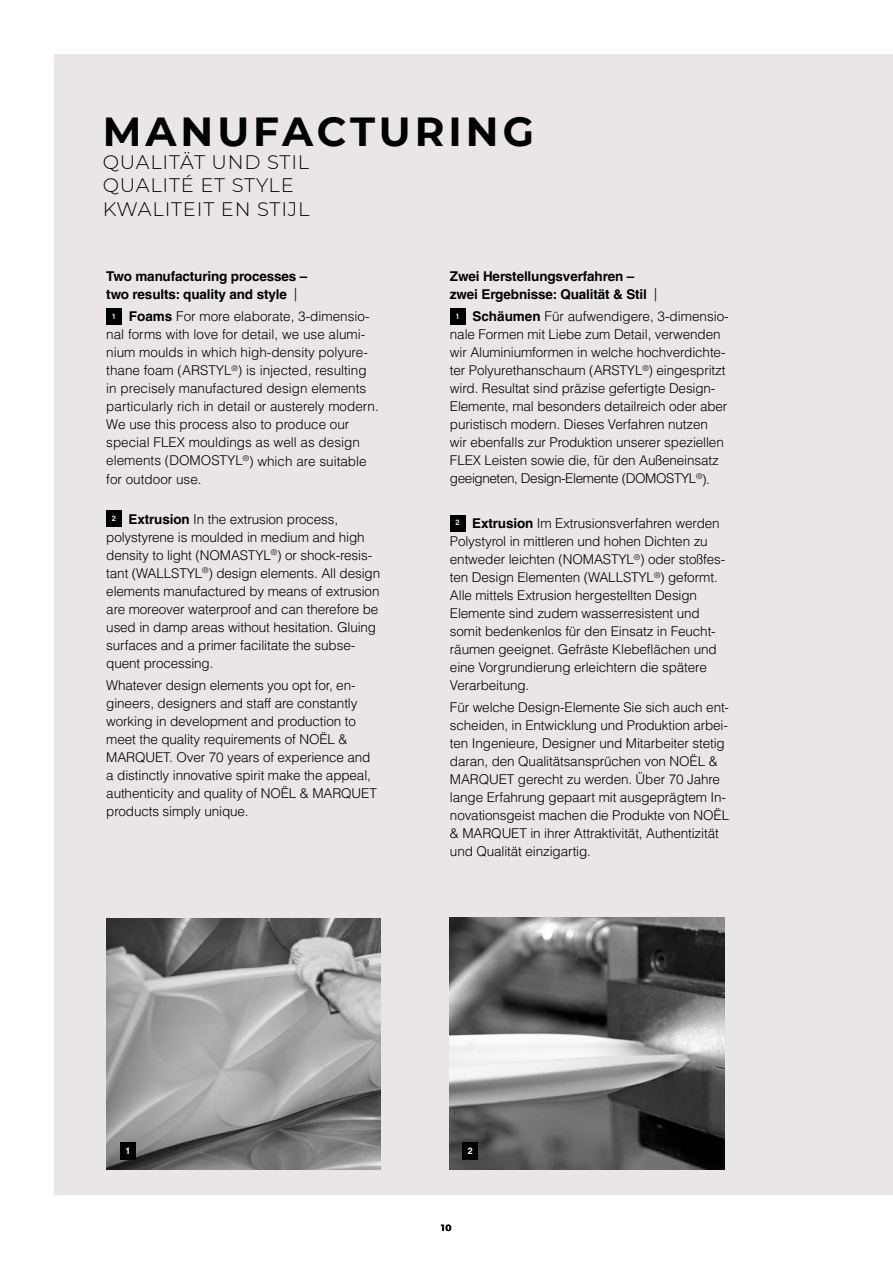
<style>
.page{position:relative;width:893px;height:1263px;background:#fff}
.page>*{position:absolute;margin:0;border:0;box-sizing:border-box;transform-origin:0 0}
.t1{font:700 40.5px "Montserrat";letter-spacing:.1em;color:#000}
.t2{font:300 19.5px/23.4px "Montserrat";letter-spacing:.04em;color:#000}
.t3{font:300 13.5px/18px "Helvetica LT Pro";letter-spacing:-.01em;color:#000}
.t4{font:700 13.5px/18px "Helvetica LT Pro";letter-spacing:-.01em;color:#000}
.t5{font:700 9px "Helvetica LT Pro";color:#fff}
.t6{font:700 9px "Montserrat";color:#000}
.s1{font-weight:300}
.s2{font-weight:700}
</style>
<div class="page">
<div style="left:54px;top:54px;width:839px;height:1141px;background:#ebe6e6"></div>
<img style="left:107px;top:918px;width:274px;height:252px">
<img style="left:450px;top:917px;width:274px;height:253px">
<div style="left:120px;top:1143px;width:16px;height:17px;background:#000"></div>
<div style="left:463px;top:1143px;width:15px;height:17px;background:#000"></div>
<div style="left:106px;top:308px;width:15px;height:17px;background:#000"></div>
<div style="left:106px;top:511px;width:15px;height:16px;background:#000"></div>
<div style="left:450px;top:308px;width:15px;height:17px;background:#000"></div>
<div style="left:450px;top:515px;width:15px;height:16px;background:#000"></div>
<h1 class="t1" style="left:103px;top:102px;width:433px">MANUFACTURING</h1>
<h2 class="t2" style="left:103px;top:150px;width:208px">QUALITÄT UND STIL<br>QUALITÉ ET STYLE<br>KWALITEIT EN STIJL</h2>
<p class="t4" style="left:106px;top:267px;width:203px">Two manufacturing processes – two results: quality and style <span class="s1">|</span></p>
<p class="t3" style="left:106px;top:308px;width:274px;text-indent:5px"><sup>1</sup> <span class="s2">Foams</span> For more elaborate, 3-dimensio&shy;nal forms with love for detail, we use alumi&shy;nium moulds in which high-density polyure&shy;thane foam (ARSTYL<sup>®</sup>) is injected, resulting in precisely manufactured design elements particularly rich in detail or austerely modern.<br>We use this process also to produce our special FLEX mouldings as well as design elements (DOMOSTYL<sup>®</sup>) which are suitable for outdoor use.</p>
<p class="t3" style="left:106px;top:510px;width:275px;text-indent:5px"><sup>2</sup> <span class="s2">Extrusion</span> In the extrusion process, polystyrene is moulded in medium and high density to light (NOMASTYL<sup>®</sup>) or shock-resis&shy;tant (WALLSTYL<sup>®</sup>) design elements. All design elements manufactured by means of extrusion are moreover waterproof and can therefore be used in damp areas without hesitation. Gluing surfaces and a primer facilitate the subse&shy;quent processing.</p>
<p class="t3" style="left:106px;top:676px;width:272px">Whatever design elements you opt for, en&shy;gineers, designers and staff are constantly working in development and production to meet the quality requirements of NOËL &amp; MARQUET. Over 70 years of experience and a distinctly innovative spirit make the appeal, authenticity and quality of NOËL &amp; MARQUET products simply unique.</p>
<p class="t4" style="left:450px;top:267px;width:209px">Zwei Herstellungsverfahren – zwei Ergebnisse: Qualität &amp; Stil <span class="s1">|</span></p>
<p class="t3" style="left:450px;top:308px;width:280px;text-indent:5px"><sup>1</sup> <span class="s2">Schäumen</span> Für aufwendigere, 3-dimensio&shy;nale Formen mit Liebe zum Detail, verwenden wir Aluminiumformen in welche hochverdichte&shy;ter Polyurethanschaum (ARSTYL<sup>®</sup>) eingespritzt wird. Resultat sind präzise gefertigte Design-Elemente, mal besonders detailreich oder aber puristisch modern. Dieses Verfahren nutzen<br>wir ebenfalls zur Produktion unserer speziellen FLEX Leisten sowie die, für den Außeneinsatz geeigneten, Design-Elemente (DOMOSTYL<sup>®</sup>).</p>
<p class="t3" style="left:450px;top:514px;width:277px;text-indent:5px"><sup>2</sup> <span class="s2">Extrusion</span> Im Extrusionsverfahren werden Polystyrol in mittleren und hohen Dichten zu entweder leichten (NOMASTYL<sup>®</sup>) oder stoßfes&shy;ten Design Elementen (WALLSTYL<sup>®</sup>) geformt.<br>Alle mittels Extrusion hergestellten Design Elemente sind zudem wasserresistent und somit bedenkenlos für den Einsatz in Feucht&shy;räumen geeignet. Gefräste Klebeflächen und eine Vorgrundierung erleichtern die spätere Verarbeitung.</p>
<p class="t3" style="left:450px;top:698px;width:281px">Für welche Design-Elemente Sie sich auch ent&shy;scheiden, in Entwicklung und Produktion arbei&shy;ten Ingenieure, Designer und Mitarbeiter stetig daran, den Qualitätsansprüchen von NOËL &amp; MARQUET gerecht zu werden. Über 70 Jahre lange Erfahrung gepaart mit ausgeprägtem In&shy;novationsgeist machen die Produkte von NOËL &amp; MARQUET in ihrer Attraktivität, Authentizität und Qualität einzigartig.</p>
<p class="t5" style="left:126px;top:1146px;width:7px">1</p>
<p class="t5" style="left:468px;top:1146px;width:7px">2</p>
<p class="t6" style="left:441px;top:1221px;width:12px">10</p>
</div>
